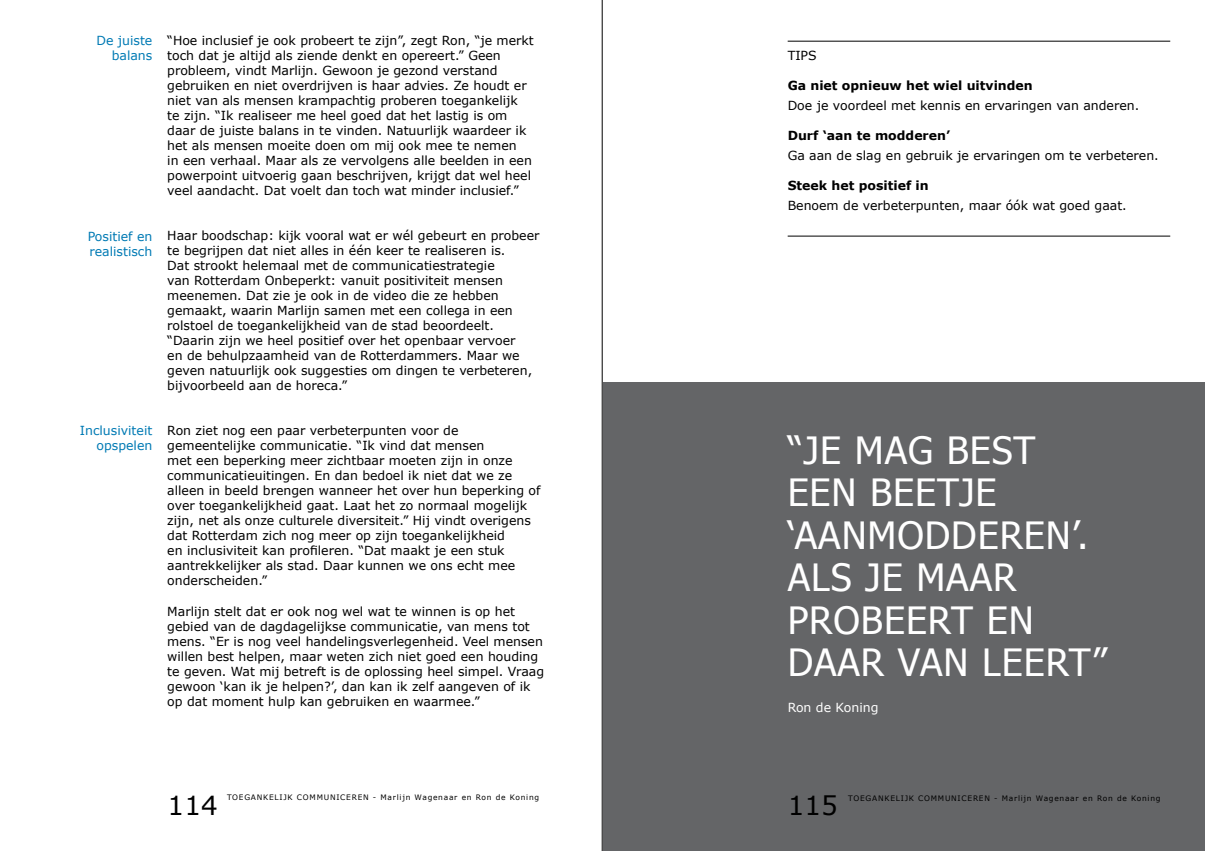
<style>
.page{position:relative;width:1205px;height:851px;background:#fff}
.page>*{position:absolute;margin:0;border:0;box-sizing:border-box;transform-origin:0 0}
.t1{font:37.5px/42.5px "Tahoma";letter-spacing:.025em;color:#fff}
.t2{font:26.25px "Verdana";color:#000}
.t3{font:12.5px/15px "Verdana";color:#000}
.t4{font:700 12.5px "Verdana";color:#000}
.Kop_4_-_Marge{font:12.5px/15px "Verdana";color:#007ab4}
.t5{font:12.5px "Verdana";color:#fff}
.t6{font:7.5px "Verdana";letter-spacing:.1em;color:#000}
</style>
<div class="page">
<div style="left:603px;top:383px;width:602px;height:467px;background:#646567"></div>
<hr style="left:788px;top:41px;width:382px;height:1px;background:#000">
<hr style="left:788px;top:236px;width:382px;height:1px;background:#000">
<hr style="left:602px;top:0;width:1px;height:850px;background:#000">
<h4 class="Kop_4_-_Marge" style="left:96px;top:33px;width:58px">De juiste</h4>
<h4 class="Kop_4_-_Marge" style="left:112px;top:48px;width:42px">balans</h4>
<h4 class="Kop_4_-_Marge" style="left:88px;top:229px;width:66px">Positief en realistisch</h4>
<h4 class="Kop_4_-_Marge" style="left:80px;top:423px;width:74px;text-align:right">Inclusiviteit opspelen</h4>
<p class="t3" style="left:167px;top:33px;width:368px">“Hoe inclusief je ook probeert te zijn”, zegt Ron, “je merkt toch dat je altijd als ziende denkt en opereert.” Geen probleem, vindt Marlijn. Gewoon je gezond verstand gebruiken en niet overdrijven is haar advies. Ze houdt er niet van als mensen krampachtig proberen toegankelijk<br>te zijn. “Ik realiseer me heel goed dat het lastig is om daar de juiste balans in te vinden. Natuurlijk waardeer ik het als mensen moeite doen om mij ook mee te nemen<br>in een verhaal. Maar als ze vervolgens alle beelden in een powerpoint uitvoerig gaan beschrijven, krijgt dat wel heel veel aandacht. Dat voelt dan toch wat minder inclusief.”</p>
<p class="t3" style="left:167px;top:228px;width:374px">Haar boodschap: kijk vooral wat er wél gebeurt en probeer te begrijpen dat niet alles in één keer te realiseren is.<br>Dat strookt helemaal met de communicatiestrategie<br>van Rotterdam Onbeperkt: vanuit positiviteit mensen meenemen. Dat zie je ook in de video die ze hebben gemaakt, waarin Marlijn samen met een collega in een rolstoel de toegankelijkheid van de stad beoordeelt. “Daarin zijn we heel positief over het openbaar vervoer<br>en de behulpzaamheid van de Rotterdammers. Maar we geven natuurlijk ook suggesties om dingen te verbeteren, bijvoorbeeld aan de horeca.”</p>
<p class="t3" style="left:167px;top:423px;width:375px">Ron ziet nog een paar verbeterpunten voor de gemeentelijke communicatie. “Ik vind dat mensen<br>met een beperking meer zichtbaar moeten zijn in onze communicatieuitingen. En dan bedoel ik niet dat we ze alleen in beeld brengen wanneer het over hun beperking of over toegankelijkheid gaat. Laat het zo normaal mogelijk zijn, net als onze culturele diversiteit.” Hij vindt overigens dat Rotterdam zich nog meer op zijn toegankelijkheid<br>en inclusiviteit kan profileren. “Dat maakt je een stuk aantrekkelijker als stad. Daar kunnen we ons echt mee onderscheiden.”</p>
<p class="t3" style="left:167px;top:603px;width:378px">Marlijn stelt dat er ook nog wel wat te winnen is op het gebied van de dagdagelijkse communicatie, van mens tot mens. “Er is nog veel handelingsverlegenheid. Veel mensen willen best helpen, maar weten zich niet goed een houding te geven. Wat mij betreft is de oplossing heel simpel. Vraag gewoon ‘kan ik je helpen?’, dan kan ik zelf aangeven of ik op dat moment hulp kan gebruiken en waarmee.”</p>
<p class="t3" style="left:788px;top:48px;width:31px">TIPS</p>
<p class="t4" style="left:788px;top:77px;width:247px">Ga niet opnieuw het wiel uitvinden</p>
<p class="t3" style="left:788px;top:98px;width:353px">Doe je voordeel met kennis en ervaringen van anderen.</p>
<p class="t4" style="left:788px;top:127px;width:164px">Durf ‘aan te modderen’</p>
<p class="t3" style="left:788px;top:148px;width:373px">Ga aan de slag en gebruik je ervaringen om te verbeteren.</p>
<p class="t4" style="left:788px;top:177px;width:143px">Steek het positief in</p>
<p class="t3" style="left:788px;top:198px;width:341px">Benoem de verbeterpunten, maar óók wat goed gaat.</p>
<p class="t1" style="left:788px;top:427px;width:302px">“JE MAG BEST<br>EEN BEETJE ‘AANMODDEREN’.</p>
<p class="t1" style="left:788px;top:554px;width:247px">ALS JE MAAR<br>PROBEERT EN</p>
<p class="t1" style="left:788px;top:639px;width:321px">DAAR VAN LEERT”</p>
<p class="t5" style="left:788px;top:699px;width:92px">Ron de Koning</p>
<p class="t6" style="left:227px;top:792px;width:314px">TOEGANKELIJK COMMUNICEREN - Marlijn Wagenaar en Ron de Koning</p>
<p class="t6" style="left:848px;top:793px;width:314px">TOEGANKELIJK COMMUNICEREN - Marlijn Wagenaar en Ron de Koning</p>
<h2 class="t2" style="left:168px;top:788px;width:52px">114</h2>
<h2 class="t2" style="left:788px;top:788px;width:52px">115</h2>
</div>
